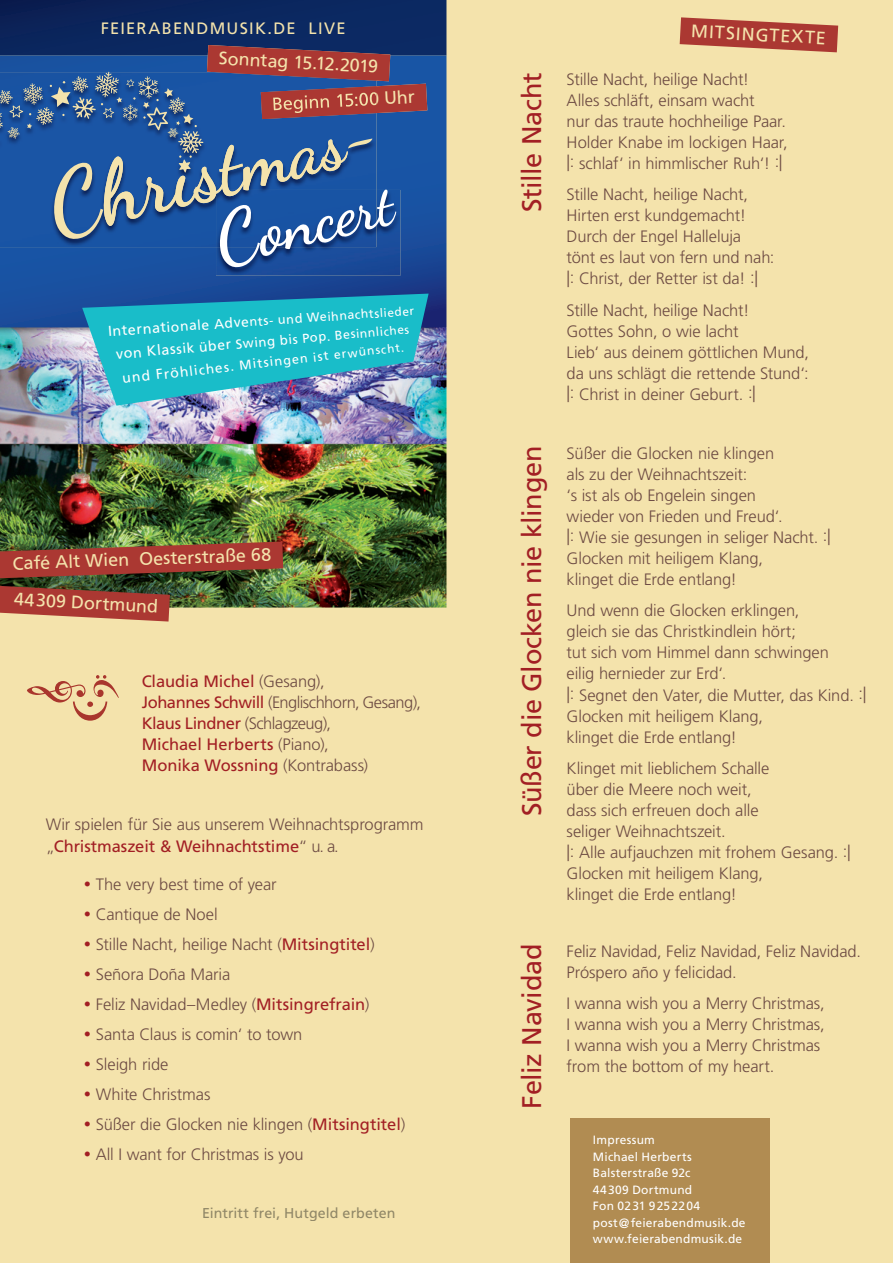
<style>
.page{position:relative;width:893px;height:1263px;background:#f4e3ac}
.page>*{position:absolute;margin:0;border:0;box-sizing:border-box;transform-origin:0 0}
.t1{font:27px "Frutiger LT Std";letter-spacing:-.01em;color:#a21f24}
.t2{font:18px "Frutiger LT Std";color:#f4e3ac}
.t3{font:300 16.5px/21px "Frutiger LT Std";letter-spacing:-.005em;color:#6d4b43}
.t4{font:16.5px/21px "Frutiger LT Std";color:#a21f24}
.t5{font:16.5px "Frutiger LT Std";letter-spacing:.075em;color:#f4e3ac}
.t6{font:14.4px "Frutiger LT Std";color:#fff}
.t7{font:14.25px "Frutiger LT Std";letter-spacing:.005em;color:#908767}
.t8{font:13.8px "Frutiger LT Std";color:#fff}
.t9{font:13.2px "Frutiger LT Std";color:#fff}
.t10{font:12px/16.5px "Frutiger LT Std";letter-spacing:.02em;color:#fff}
.s1{font-size:14.4px}
.s2{font-size:12.75px}
.s3{font-size:12.3px}
.s4{font-size:11.85px}
.s5{font-size:13.8px}
.s6{font-size:13.2px}
.s7{font-size:12.9px}
.s8{font-size:14.1px}
.s9{font-size:13.5px}
.s10{font-size:12.6px}
.s11{font-size:12.15px}
.s12{font-size:11.7px}
.s13{font-weight:300;color:#6d4b43}
.s14{font-weight:400;color:#a21f24}
</style>
<div class="page">
<div style="left:570px;top:1118px;width:199px;height:145px;background:#b18c52"></div>
<svg style="left:680px;top:17px;width:158px;height:35px"></svg>
<img style="left:0;top:336px;width:446px;height:272px">
<img style="left:0;top:327px;width:446px;height:9px">
<svg style="left:0;top:268px;width:446px;height:59px;background:#194897"></svg>
<svg style="left:27px;top:675px;width:92px;height:46px"></svg>
<img style="left:0;top:542px;width:283px;height:37px">
<svg style="left:0;top:585px;width:170px;height:36px;background:#a04c3e"></svg>
<img style="left:82px;top:294px;width:347px;height:112px">
<img style="left:216px;top:268px;width:184px;height:8px">
<svg style="left:0;top:0;width:446px;height:268px;background:#32528c"></svg>
<p class="t5" style="left:101px;top:18px;width:246px">FEIERABENDMUSIK.DE LIVE</p>
<p class="t2" style="left:219px;top:47px;width:161px;rotate:3deg">Sonntag 15.12.2019</p>
<p class="t8" style="left:107px;top:323px;width:308px;rotate:-4deg"><span class="s1">Internat</span>ionale A dve<span class="s2">nts- und W</span> <span class="s3">eihnachts</span><span class="s4">lieder</span></p>
<p class="t6" style="left:115px;top:346px;width:296px;rotate:-5deg">von K las<span class="s5">sik über</span> <span class="s6">Sw ing bi</span><span class="s7">s Pop. B</span><span class="s3">esinnli</span><span class="s4">ches</span></p>
<p class="t9" style="left:121px;top:370px;width:288px;rotate:-6deg"><span class="s8">und Fröh</span><span class="s9">liche</span>s. Mitsin<span class="s10">gen ist</span> <span class="s11">erw ün</span><span class="s12">scht.</span></p>
<p class="t2" style="left:12px;top:553px;width:259px;rotate:-2deg">Café A lt W ien O esterstraße 68</p>
<p class="t2" style="left:15px;top:588px;width:146px;rotate:3deg">44309 Dortmund</p>
<p class="t4" style="left:142px;top:671px;width:281px">Claudia Michel <span class="s13">(Gesang),<br></span>Johannes Schwill <span class="s13">(Englischhorn, Gesang),<br></span>Klaus Lindner <span class="s13">(Schlagzeug),<br></span>Michael Herberts <span class="s13">(Piano),<br></span>Monika Wossning <span class="s13">(Kontrabass)</span></p>
<p class="t3" style="left:46px;top:813px;width:379px;line-height:22.5px">Wir spielen für Sie aus unserem Weihnachtsprogramm „<span class="s14">Christmaszeit &amp; Weihnachtstime</span>“ u. a.</p>
<p class="t3" style="left:84px;top:869px;width:323px;line-height:30px"><sup>.</sup> The very best time of year<br><sup>.</sup> Cantique de Noel<br><sup>.</sup> Stille Nacht, heilige Nacht (<span class="s14">Mitsingtitel</span>)<br><sup>.</sup> Señora Doña Maria<br><sup>.</sup> Feliz Navidad–Medley (<span class="s14">Mitsingrefrain</span>)<br><sup>.</sup> Santa Claus is comin‘ to town<br><sup>.</sup> Sleigh ride<br><sup>.</sup> White Christmas<br><sup>.</sup> Süßer die Glocken nie klingen (<span class="s14">Mitsingtitel</span>) <sup>.</sup> All I want for Christmas is you</p>
<p class="t7" style="left:202px;top:1204px;width:195px">Eintritt frei, Hutgeld erbeten</p>
<h1 class="t1" style="left:516px;top:212px;width:141px;rotate:-90deg">Stille Nacht</h1>
<h1 class="t1" style="left:516px;top:816px;width:372px;rotate:-90deg">Süßer die Glocken nie klingen</h1>
<h1 class="t1" style="left:516px;top:1109px;width:166px;rotate:-90deg">Feliz Navidad</h1>
<p class="t2" style="left:692px;top:20px;width:135px;rotate:3deg">MITSIN G TEXTE</p>
<p class="t3" style="left:567px;top:69px;width:223px">Stille Nacht, heilige Nacht!<br>Alles schläft, einsam wacht<br>nur das traute hochheilige Paar.<br>Holder Knabe im lockigen Haar, |: schlaf‘ in himmlischer Ruh‘! :|</p>
<p class="t3" style="left:567px;top:184px;width:209px">Stille Nacht, heilige Nacht,<br>Hirten erst kundgemacht!<br>Durch der Engel Halleluja<br>tönt es laut von fern und nah: |: Christ, der Retter ist da! :|</p>
<p class="t3" style="left:567px;top:300px;width:244px">Stille Nacht, heilige Nacht!<br>Gottes Sohn, o wie lacht<br>Lieb‘ aus deinem göttlichen Mund, da uns schlägt die rettende Stund‘: |: Christ in deiner Geburt. :|</p>
<p class="t3" style="left:567px;top:443px;width:266px">Süßer die Glocken nie klingen<br>als zu der Weihnachtszeit:<br>‘s ist als ob Engelein singen<br>wieder von Frieden und Freud‘.<br>|: Wie sie gesungen in seliger Nacht. :|<br>Glocken mit heiligem Klang,<br>klinget die Erde entlang!</p>
<p class="t3" style="left:567px;top:600px;width:301px">Und wenn die Glocken erklingen,<br>gleich sie das Christkindlein hört;<br>tut sich vom Himmel dann schwingen<br>eilig hernieder zur Erd‘.<br>|: Segnet den Vater, die Mutter, das Kind. :|<br>Glocken mit heiligem Klang,<br>klinget die Erde entlang!</p>
<p class="t3" style="left:567px;top:758px;width:286px">Klinget mit lieblichem Schalle<br>über die Meere noch weit,<br>dass sich erfreuen doch alle<br>seliger Weihnachtszeit.<br>|: Alle aufjauchzen mit frohem Gesang. :|<br>Glocken mit heiligem Klang,<br>klinget die Erde entlang!</p>
<p class="t3" style="left:567px;top:941px;width:296px">Feliz Navidad, Feliz Navidad, Feliz Navidad.<br>Próspero año y felicidad.</p>
<p class="t3" style="left:567px;top:993px;width:260px">I wanna wish you a Merry Christmas,<br>I wanna wish you a Merry Christmas,<br>I wanna wish you a Merry Christmas from the bottom of my heart.</p>
<p class="t10" style="left:593px;top:1132px;width:154px">Impressum<br>Michael Herberts<br>Balsterstraße 92c<br>44309 Dortmund<br>Fon 0231 9252204 post<span class="s9">@</span>feierabendmusik.de www.feierabendmusik.de</p>
</div>
